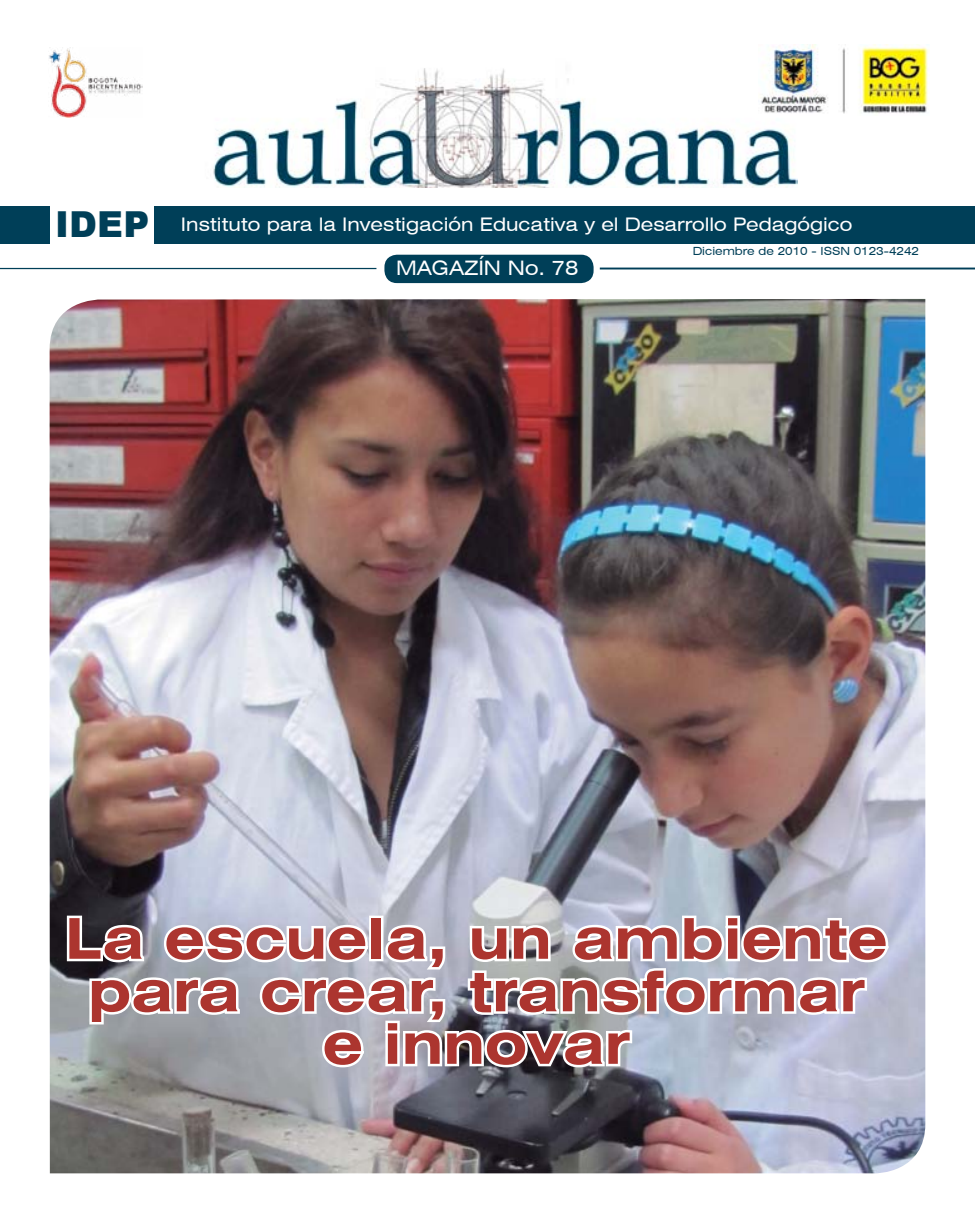
<style>
.page{position:relative;width:975px;height:1223px;background:#fff}
.page>*{position:absolute;margin:0;border:0;box-sizing:border-box;transform-origin:0 0}
.t1{font:700 expanded 56.25px/52.5px "Swiss 721 BT";color:#ac352f;text-align:center}
.t2{font:900 35.75px "Arial";color:#003f58}
.t3{font:expanded 20px "Swiss 721 BT";color:#fff}
.t4{font:expanded 18.75px "Swiss 721 BT";color:#fff}
.t5{font:expanded 11.25px "Swiss 721 BT";color:#003f58}
</style>
<div class="page">
<img style="left:50px;top:299px;width:875px;height:874px">
<img style="left:213px;top:68px;width:584px;height:119px">
<div style="left:154px;top:206px;width:820px;height:37px;background:#003f58"></div>
<hr style="left:0;top:268px;width:376px;height:1px;background:#003f58">
<hr style="left:599px;top:267px;width:375px;height:2px;background:#003e58">
<div style="left:384px;top:255px;width:209px;height:28px;background:#003f58;border-radius:12px"></div>
<img style="left:758px;top:44px;width:171px;height:72px">
<div style="left:0;top:206px;width:50px;height:37px;background:#003f58"></div>
<img style="left:49px;top:47px;width:93px;height:71px">
<svg style="left:64px;top:913px;width:828px;height:158px"></svg>
<h2 class="t2" style="left:55px;top:197px;width:95px">IDEP</h2>
<p class="t4" style="left:181px;top:213px;width:673px">Instituto para la Investigación Educativa y el Desarrollo Pedagógico</p>
<p class="t3" style="left:396px;top:256px;width:184px">MAGAZÍN No. 78</p>
<p class="t5" style="left:692px;top:244px;width:228px">Diciembre de 2010 - ISSN 0123-4242</p>
<h1 class="t1" style="left:65px;top:912px;width:824px">La escuela, un ambiente para crear, transformar e innovar</h1>
</div>
